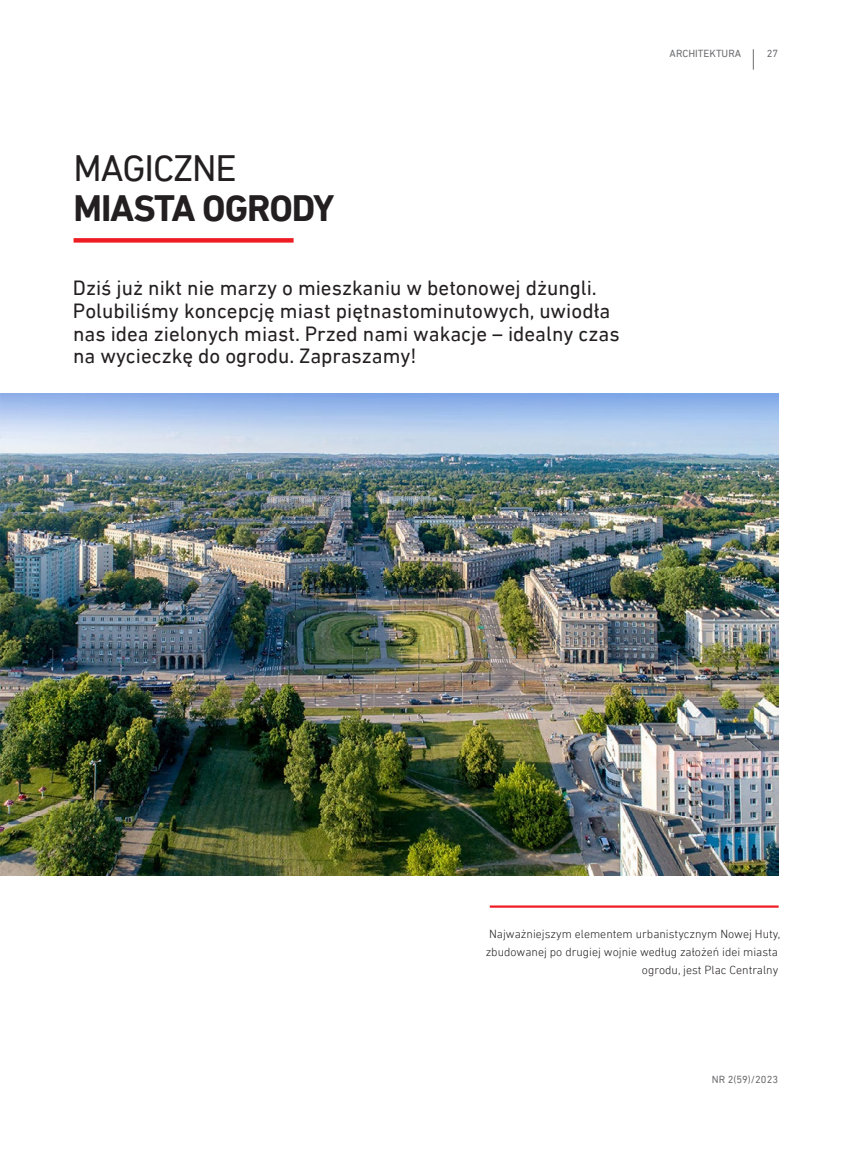
<style>
.page{position:relative;width:851px;height:1149px;background:#fff}
.page>*{position:absolute;margin:0;border:0;box-sizing:border-box;transform-origin:0 0}
.tytul_artykulu_na_sz{font:700 37.5px/40.5px "DIN Next LT Pro";letter-spacing:-.03em;color:#231f20}
.lead_ok{font:21px/22.5px "DIN Next LT Pro";color:#231f20}
.opis_zdjecia_z_kresk{font:300 12px/18px "DIN Next LT Pro";color:#231f20;text-align:right}
.pagina{font:10.5px "DIN Next LT Pro";color:#6c6d70}
.s1{font-weight:400}
</style>
<div class="page">
<svg style="left:73px;top:238px;width:220px;height:4px"></svg>
<img style="left:0;top:394px;width:778px;height:481px">
<hr style="left:489px;top:905px;width:289px;height:2px;background:#ee1d23">
<svg style="left:753px;top:49px;width:1px;height:21px"></svg>
<p class="tytul_artykulu_na_sz" style="left:73px;top:147px;width:262px"><span class="s1">MAGICZNE<br></span>MIASTA OGRODY</p>
<p class="lead_ok" style="left:73px;top:277px;width:548px">Dziś już nikt nie marzy o mieszkaniu w betonowej dżungli.<br>Polubiliśmy koncepcję miast piętnastominutowych, uwiodła nas idea zielonych miast. Przed nami wakacje – idealny czas na wycieczkę do ogrodu. Zapraszamy!</p>
<p class="pagina" style="left:669px;top:47px;width:73px">ARCHITEKTURA</p>
<p class="pagina" style="left:766px;top:47px;width:13px">27</p>
<p class="opis_zdjecia_z_kresk" style="left:485px;top:924px;width:296px">Najważniejszym elementem urbanistycznym Nowej Huty, zbudowanej po drugiej wojnie według założeń idei miasta ogrodu, jest Plac Centralny</p>
<p class="pagina" style="left:711px;top:1073px;width:68px">nr 2(59)/2023</p>
</div>
